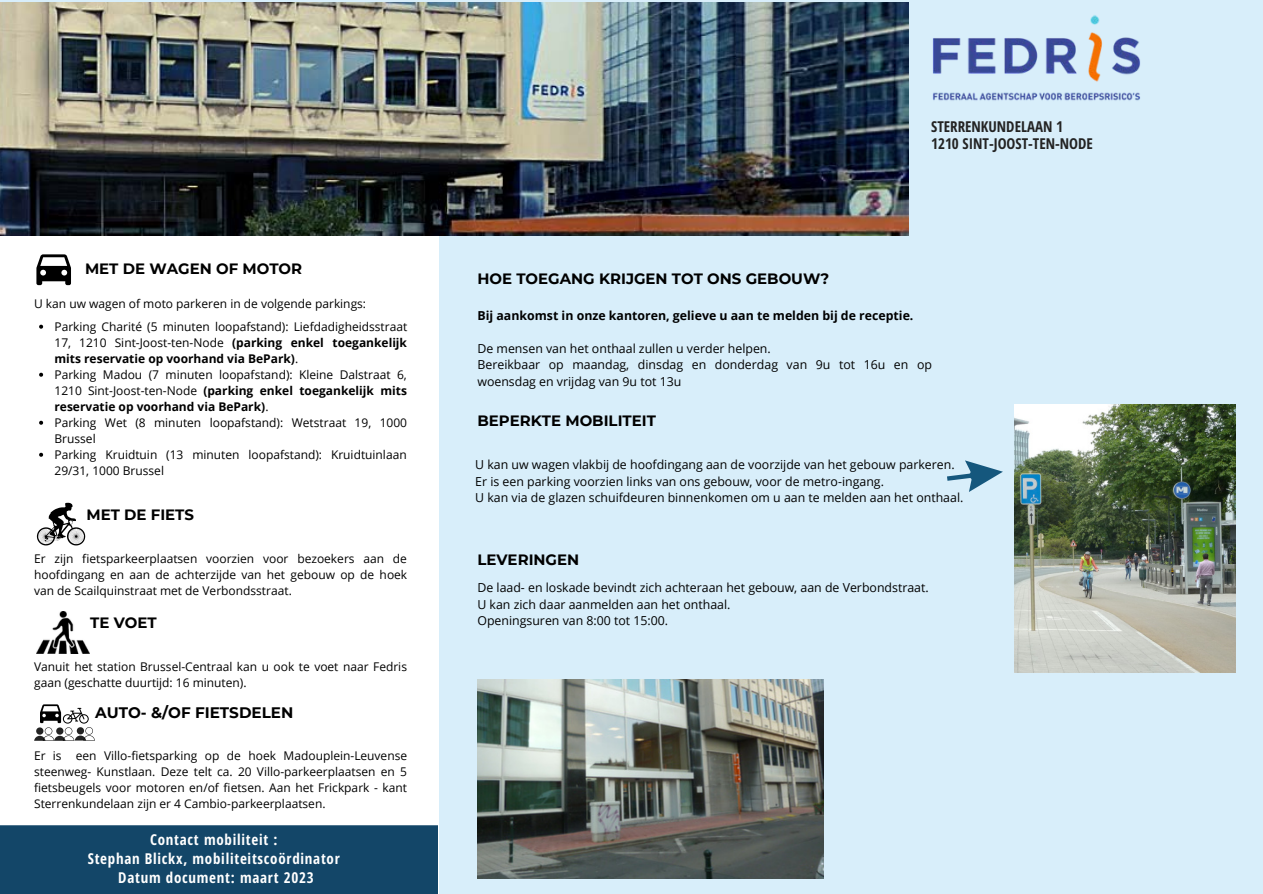
<style>
.page{position:relative;width:1263px;height:894px;background:#fff}
.page>*{position:absolute;margin:0;border:0;box-sizing:border-box;transform-origin:0 0}
.t1{font:700 15.15px "Montserrat";color:#000}
.t2{font:700 15px "Montserrat";color:#000}
.t3{font:700 15px/19px "Open Sans Hebrew Condensed";letter-spacing:.05em;color:#fff;text-align:center}
.t4{font:700 15px/16.2px "Open Sans Hebrew Condensed";color:#232323}
.t5{font:12.3px/16.4px "Open Sans";color:#000}
.t6{font:700 12.3px "Open Sans";color:#000}
.t7{font:12px/16px "Open Sans";color:#000;text-align:justify}
.s1{font-weight:700}
</style>
<div class="page">
<div style="left:0;top:0;width:1263px;height:893px;background:#d8eefa"></div>
<img style="left:477px;top:679px;width:347px;height:199px">
<img style="left:0;top:3px;width:908px;height:232px">
<div style="left:0;top:236px;width:438px;height:657px;background:#fff"></div>
<img style="left:933px;top:15px;width:207px;height:86px">
<div style="left:0;top:825px;width:438px;height:68px;background:#134668"></div>
<img style="left:1014px;top:404px;width:222px;height:268px">
<svg style="left:947px;top:460px;width:56px;height:32px"></svg>
<svg style="left:39px;top:324px;width:4px;height:4px"></svg>
<svg style="left:39px;top:372px;width:4px;height:4px"></svg>
<svg style="left:39px;top:420px;width:4px;height:4px"></svg>
<svg style="left:39px;top:452px;width:4px;height:4px"></svg>
<svg style="left:36px;top:254px;width:35px;height:31px"></svg>
<svg style="left:37px;top:502px;width:48px;height:43px"></svg>
<svg style="left:34px;top:704px;width:61px;height:36px"></svg>
<img style="left:37px;top:611px;width:53px;height:42px">
<p class="t2" style="left:85px;top:259px;width:219px">MET DE WAGEN OF MOTOR</p>
<p class="t7" style="left:34px;top:295px;width:334px">U kan uw wagen of moto parkeren in de volgende parkings:</p>
<p class="t7" style="left:54px;top:318px;width:354px;text-align:left">Parking Charité (5 minuten loopafstand): Liefdadigheidsstraat 17, 1210 Sint-Joost-ten-Node <span class="s1">(parking enkel toegankelijk mits reservatie op voorhand via BePark)</span>.<br>Parking Madou (7 minuten loopafstand): Kleine Dalstraat 6, 1210 Sint-Joost-ten-Node <span class="s1">(parking enkel toegankelijk mits reservatie op voorhand via BePark)</span>.<br>Parking Wet (8 minuten loopafstand): Wetstraat 19, 1000<br>Brussel<br>Parking Kruidtuin (13 minuten loopafstand): Kruidtuinlaan 29/31, 1000 Brussel</p>
<p class="t2" style="left:86px;top:505px;width:109px">MET DE FIETS</p>
<p class="t7" style="left:34px;top:550px;width:375px">Er zijn fietsparkeerplaatsen voorzien voor bezoekers aan de hoofdingang en aan de achterzijde van het gebouw op de hoek van de Scailquinstraat met de Verbondsstraat.</p>
<p class="t2" style="left:90px;top:613px;width:68px">TE VOET</p>
<p class="t7" style="left:34px;top:658px;width:374px">Vanuit het station Brussel-Centraal kan u ook te voet naar Fedris gaan (geschatte duurtijd: 16 minuten).</p>
<p class="t1" style="left:95px;top:702px;width:200px">AUTO- &amp;/OF FIETSDELEN</p>
<p class="t7" style="left:34px;top:747px;width:375px">Er is een Villo-fietsparking op de hoek Madouplein-Leuvense steenweg- Kunstlaan. Deze telt ca. 20 Villo-parkeerplaatsen en 5 fietsbeugels voor motoren en/of fietsen. Aan het Frickpark - kant Sterrenkundelaan zijn er 4 Cambio-parkeerplaatsen.</p>
<p class="t3" style="left:88px;top:829px;width:254px">Contact mobiliteit :<br>Stephan Blickx, mobiliteitscoördinator<br>Datum document: maart 2023</p>
<p class="t2" style="left:477px;top:269px;width:353px">HOE TOEGANG KRIJGEN TOT ONS GEBOUW?</p>
<p class="t4" style="left:931px;top:118px;width:163px">STERRENKUNDELAAN 1<br>1210 SINT-JOOST-TEN-NODE</p>
<p class="t6" style="left:477px;top:307px;width:438px">Bij aankomst in onze kantoren, gelieve u aan te melden bij de receptie.</p>
<p class="t5" style="left:477px;top:340px;width:456px">De mensen van het onthaal zullen u verder helpen.<br>Bereikbaar op maandag, dinsdag en donderdag van 9u tot 16u en op woensdag en vrijdag van 9u tot 13u</p>
<p class="t2" style="left:477px;top:411px;width:180px">BEPERKTE MOBILITEIT</p>
<p class="t5" style="left:475px;top:456px;width:490px">U kan uw wagen vlakbij de hoofdingang aan de voorzijde van het gebouw parkeren.<br>Er is een parking voorzien links van ons gebouw, voor de metro-ingang.<br>U kan via de glazen schuifdeuren binnenkomen om u aan te melden aan het onthaal.</p>
<p class="t2" style="left:477px;top:550px;width:103px">LEVERINGEN</p>
<p class="t5" style="left:477px;top:579px;width:453px">De laad- en loskade bevindt zich achteraan het gebouw, aan de Verbondstraat.<br>U kan zich daar aanmelden aan het onthaal.<br>Openingsuren van 8:00 tot 15:00.</p>
</div>
